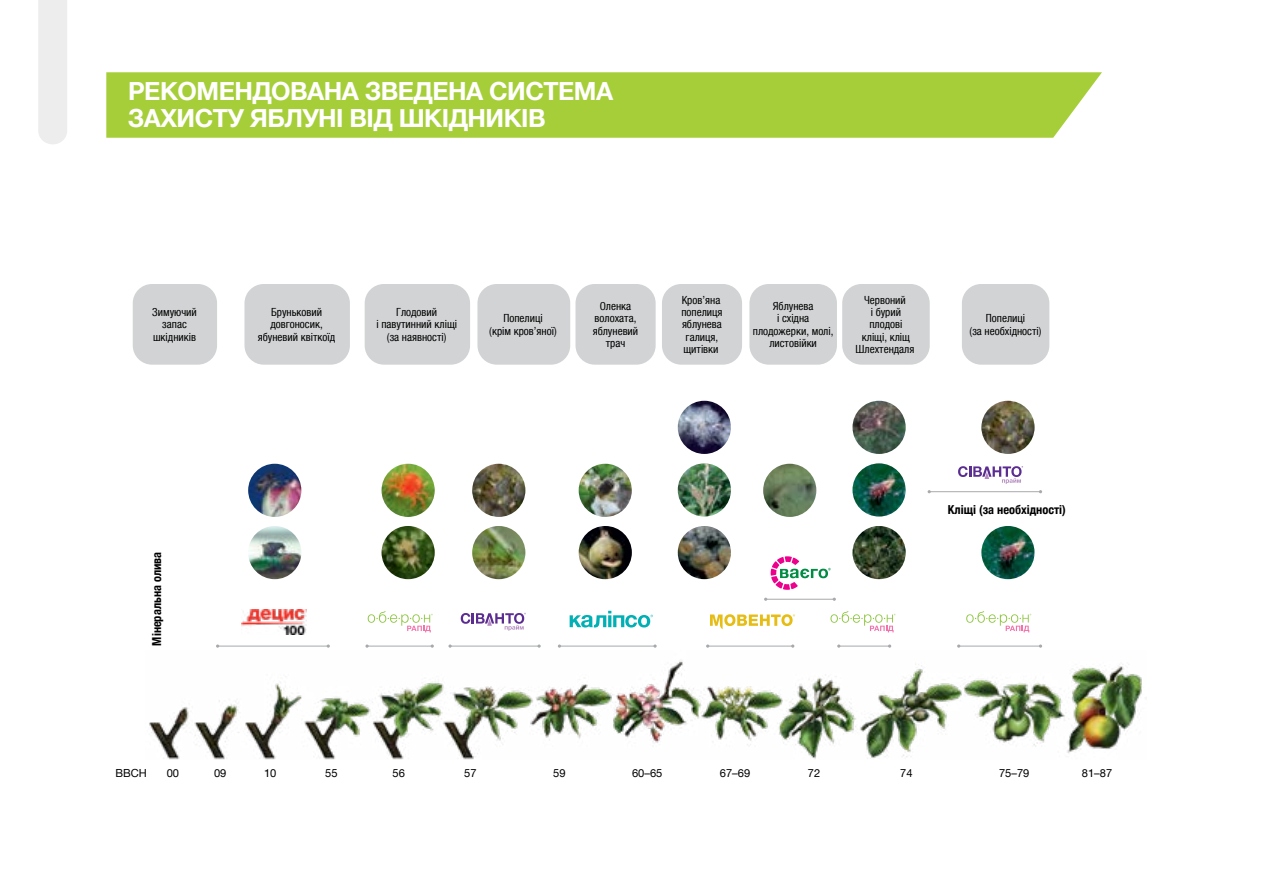
<style>
.page{position:relative;width:1263px;height:893px;background:#fff}
.page>*{position:absolute;margin:0;border:0;box-sizing:border-box;transform-origin:0 0}
.t1{font:700 25.05px/27px "Helvetica Neue";letter-spacing:-.02em;color:#fff}
.t2{font:700 condensed 12.45px "Helvetica Neue LTCYR";color:#000}
.t3{font:condensed 11.25px/12.5px "Helvetica Neue LTCYR";color:#000;text-align:center}
.t4{font:11.1px "Helvetica Neue LTCYR";color:#000}
</style>
<div class="page">
<hr style="left:218px;top:646px;width:110px;height:1px;background:#a7a9ac">
<hr style="left:367px;top:646px;width:65px;height:1px;background:#a7a9ac">
<hr style="left:450px;top:646px;width:89px;height:1px;background:#a7a9ac">
<hr style="left:559px;top:646px;width:96px;height:1px;background:#a7a9ac">
<hr style="left:708px;top:646px;width:85px;height:1px;background:#a7a9ac">
<hr style="left:766px;top:599px;width:68px;height:1px;background:#a7a9ac">
<hr style="left:839px;top:646px;width:51px;height:1px;background:#a7a9ac">
<hr style="left:959px;top:646px;width:81px;height:1px;background:#a7a9ac">
<hr style="left:929px;top:491px;width:111px;height:1px;background:#a7a9ac">
<img style="left:248px;top:526px;width:53px;height:53px;border-radius:27px">
<img style="left:381px;top:526px;width:54px;height:53px;border-radius:27px">
<img style="left:472px;top:526px;width:53px;height:53px;border-radius:27px">
<img style="left:579px;top:526px;width:53px;height:53px;border-radius:27px">
<img style="left:678px;top:526px;width:53px;height:53px;border-radius:27px">
<img style="left:852px;top:526px;width:54px;height:53px;border-radius:27px">
<img style="left:981px;top:526px;width:53px;height:53px;border-radius:27px">
<img style="left:248px;top:464px;width:53px;height:53px;border-radius:27px">
<img style="left:381px;top:464px;width:54px;height:53px;border-radius:27px">
<img style="left:472px;top:464px;width:53px;height:53px;border-radius:27px">
<img style="left:579px;top:464px;width:53px;height:53px;border-radius:27px">
<img style="left:678px;top:463px;width:53px;height:54px;border-radius:27px">
<img style="left:852px;top:463px;width:54px;height:54px;border-radius:27px">
<img style="left:763px;top:464px;width:53px;height:53px;border-radius:27px">
<img style="left:678px;top:401px;width:53px;height:53px;border-radius:27px">
<img style="left:852px;top:401px;width:54px;height:53px;border-radius:27px">
<img style="left:981px;top:401px;width:53px;height:53px;border-radius:27px">
<img style="left:242px;top:609px;width:65px;height:25px">
<svg style="left:368px;top:611px;width:65px;height:21px"></svg>
<svg style="left:830px;top:611px;width:65px;height:21px"></svg>
<svg style="left:966px;top:611px;width:65px;height:21px"></svg>
<svg style="left:461px;top:613px;width:65px;height:18px"></svg>
<svg style="left:958px;top:466px;width:65px;height:18px"></svg>
<svg style="left:570px;top:611px;width:83px;height:16px"></svg>
<svg style="left:710px;top:614px;width:85px;height:15px"></svg>
<svg style="left:771px;top:556px;width:60px;height:34px"></svg>
<div style="left:133px;top:284px;width:84px;height:81px;background:#d1d3d4;border-radius:19px"></div>
<div style="left:244px;top:284px;width:106px;height:81px;background:#d1d3d4;border-radius:19px"></div>
<div style="left:365px;top:284px;width:105px;height:81px;background:#d1d3d4;border-radius:19px"></div>
<div style="left:477px;top:284px;width:93px;height:81px;background:#d1d3d4;border-radius:19px"></div>
<div style="left:575px;top:284px;width:81px;height:81px;background:#d1d3d4;border-radius:19px"></div>
<div style="left:662px;top:284px;width:80px;height:81px;background:#d1d3d4;border-radius:19px"></div>
<div style="left:749px;top:284px;width:88px;height:81px;background:#d1d3d4;border-radius:19px"></div>
<div style="left:842px;top:284px;width:88px;height:81px;background:#d1d3d4;border-radius:19px"></div>
<div style="left:962px;top:284px;width:87px;height:81px;background:#d1d3d4;border-radius:19px"></div>
<img style="left:149px;top:661px;width:998px;height:98px">
<div style="left:106px;top:72px;width:996px;height:66px;background:#a6ce39"></div>
<div style="left:38px;top:0;width:29px;height:144px;background:#ededed"></div>
<h1 class="t1" style="left:128px;top:78px;width:487px">РЕКОМЕНДОВАНА ЗВЕДЕНА СИСТЕМА<br>ЗАХИСТУ ЯБЛУНІ ВІД ШКІДНИКІВ</h1>
<p class="t3" style="left:152px;top:306px;width:46px">Зимуючий запас шкідників</p>
<p class="t3" style="left:258px;top:306px;width:79px">Бруньковий довгоносик, ябуневий квіткоїд</p>
<p class="t3" style="left:376px;top:306px;width:82px">Глодовий<br>і павутинний кліщі (за наявності)</p>
<p class="t3" style="left:489px;top:312px;width:69px">Попелиці<br>(крім кров’яної)</p>
<p class="t3" style="left:593px;top:300px;width:47px">Оленка волохата, яблуневий трач</p>
<p class="t3" style="left:681px;top:294px;width:43px">Кров’яна попелиця яблунева галиця, щитівки</p>
<p class="t3" style="left:753px;top:300px;width:82px">Яблунева<br>і східна плодожерки, молі, листовійки</p>
<p class="t3" style="left:855px;top:294px;width:60px">Червоний<br>і бурий плодові кліщі, кліщ<br>Шлехтендаля</p>
<p class="t3" style="left:970px;top:312px;width:73px">Попелиці<br>(за необхідності)</p>
<p class="t2" style="left:150px;top:646px;width:95px;rotate:-90deg">Мінеральна олива</p>
<p class="t2" style="left:948px;top:503px;width:120px">Кліщі (за необхідності)</p>
<p class="t4" style="left:116px;top:767px;width:33px">BBCH</p>
<p class="t4" style="left:167px;top:767px;width:14px">00</p>
<p class="t4" style="left:214px;top:767px;width:14px">09</p>
<p class="t4" style="left:264px;top:767px;width:14px">10</p>
<p class="t4" style="left:325px;top:767px;width:14px">55</p>
<p class="t4" style="left:393px;top:767px;width:14px">56</p>
<p class="t4" style="left:464px;top:767px;width:14px">57</p>
<p class="t4" style="left:553px;top:767px;width:14px">59</p>
<p class="t4" style="left:632px;top:767px;width:32px">60–65</p>
<p class="t4" style="left:720px;top:767px;width:32px">67–69</p>
<p class="t4" style="left:808px;top:767px;width:14px">72</p>
<p class="t4" style="left:900px;top:767px;width:14px">74</p>
<p class="t4" style="left:999px;top:767px;width:32px">75–79</p>
<p class="t4" style="left:1082px;top:767px;width:32px">81–87</p>
</div>
